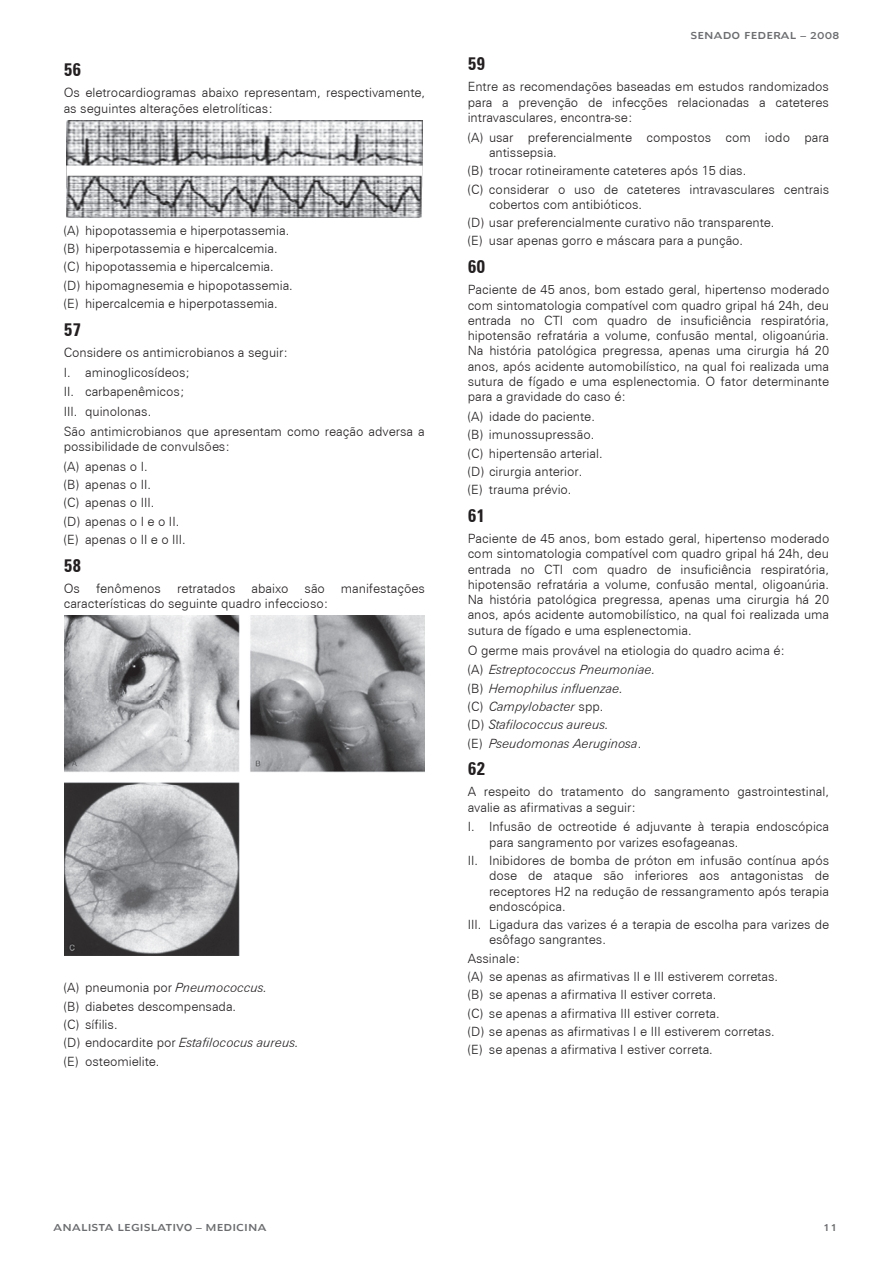
<style>
.page{position:relative;width:893px;height:1263px;background:#fff}
.page>*{position:absolute;margin:0;border:0;box-sizing:border-box;transform-origin:0 0}
.t1{font:700 18px "Zurich Cn BT";color:#231f20}
.t2{font:12.75px/18.3px "Zurich Lt BT";color:#231f20}
.t3{font:italic 12.75px/18.3px "Zurich Lt BT";color:#231f20}
.t4{font:9px "Humanist 970 BT Roman C";color:#6c6d70}
.s1{font-style:italic}
.s2{font-style:normal}
</style>
<div class="page">
<img style="left:67px;top:120px;width:355px;height:98px">
<img style="left:64px;top:616px;width:361px;height:340px">
<h1 class="t1" style="left:64px;top:59px;width:19px">56</h1>
<p class="t2" style="left:64px;top:85px;width:363px;line-height:15.3px">Os eletrocardiogramas abaixo representam, respectivamente, as seguintes alterações eletrolíticas:</p>
<p class="t2" style="left:64px;top:221px;width:231px">(A) hipopotassemia e hiperpotassemia. (B) hiperpotassemia e hipercalcemia. (C) hipopotassemia e hipercalcemia. (D) hipomagnesemia e hipopotassemia. (E) hipercalcemia e hiperpotassemia.</p>
<h1 class="t1" style="left:64px;top:318px;width:19px">57</h1>
<p class="t2" style="left:64px;top:342px;width:363px;line-height:19.8px">Considere os antimicrobianos a seguir:<br>I. aminoglicosídeos;<br>II. carbapenêmicos;<br>III. quinolonas.<br>São antimicrobianos que apresentam como reação adversa a</p>
<p class="t2" style="left:64px;top:437px;width:168px;line-height:19.6px">possibilidade de convulsões: (A) apenas o I.</p>
<p class="t2" style="left:64px;top:475px;width:124px">(B) apenas o II.<br>(C) apenas o III.<br>(D) apenas o I e o II. (E) apenas o II e o III.</p>
<h1 class="t1" style="left:64px;top:555px;width:19px">58</h1>
<p class="t2" style="left:64px;top:579px;width:18px">Os</p>
<p class="t2" style="left:96px;top:579px;width:67px">fenômenos</p>
<p class="t2" style="left:177px;top:579px;width:60px">retratados</p>
<p class="t2" style="left:252px;top:579px;width:39px">abaixo</p>
<p class="t2" style="left:305px;top:579px;width:22px">são</p>
<p class="t2" style="left:341px;top:579px;width:85px">manifestações</p>
<p class="t2" style="left:64px;top:594px;width:266px">características do seguinte quadro infeccioso:</p>
<p class="t2" style="left:64px;top:978px;width:237px">(A) pneumonia por <span class="s1">Pneumococcus.<br></span>(B) diabetes descompensada.<br>(C) sífilis.<br>(D) endocardite por <span class="s1">Estafilococus aureus. </span>(E) osteomielite.</p>
<p class="t4" style="left:690px;top:29px;width:151px">SENADO FEDERAL – 2008</p>
<h1 class="t1" style="left:468px;top:53px;width:19px">59</h1>
<p class="t2" style="left:468px;top:79px;width:363px;line-height:15.3px;text-align:justify">Entre as recomendações baseadas em estudos randomizados para a prevenção de infecções relacionadas a cateteres intravasculares, encontra-se:</p>
<p class="t2" style="left:489px;top:129px;width:342px;line-height:15.3px;text-indent:-21px">(A) usar preferencialmente compostos com iodo para antissepsia.</p>
<p class="t2" style="left:468px;top:161px;width:363px">(B) trocar rotineiramente cateteres após 15 dias.<br>(C) considerar o uso de cateteres intravasculares centrais</p>
<p class="t2" style="left:468px;top:195px;width:308px;text-indent:21px">cobertos com antibióticos.<br>(D) usar preferencialmente curativo não transparente. (E) usar apenas gorro e máscara para a punção.</p>
<h1 class="t1" style="left:468px;top:256px;width:19px">60</h1>
<p class="t2" style="left:468px;top:282px;width:363px;line-height:15.3px;text-align:justify">Paciente de 45 anos, bom estado geral, hipertenso moderado com sintomatologia compatível com quadro gripal há 24h, deu entrada no CTI com quadro de insuficiência respiratória, hipotensão refratária a volume, confusão mental, oligoanúria.<br>Na história patológica pregressa, apenas uma cirurgia há 20 anos, após acidente automobilístico, na qual foi realizada uma sutura de fígado e uma esplenectomia. O fator determinante para a gravidade do caso é:</p>
<p class="t2" style="left:468px;top:407px;width:136px">(A) idade do paciente. (B) imunossupressão. (C) hipertensão arterial. (D) cirurgia anterior.<br>(E) trauma prévio.</p>
<h1 class="t1" style="left:468px;top:505px;width:19px">61</h1>
<p class="t2" style="left:468px;top:531px;width:363px;line-height:15.3px;text-align:justify">Paciente de 45 anos, bom estado geral, hipertenso moderado com sintomatologia compatível com quadro gripal há 24h, deu entrada no CTI com quadro de insuficiência respiratória, hipotensão refratária a volume, confusão mental, oligoanúria.<br>Na história patológica pregressa, apenas uma cirurgia há 20 anos, após acidente automobilístico, na qual foi realizada uma sutura de fígado e uma esplenectomia.</p>
<p class="t2" style="left:468px;top:640px;width:319px;line-height:19.8px">O germe mais provável na etiologia do quadro acima é: (A) <span class="s1">Estreptococcus Pneumoniae.</span></p>
<p class="t3" style="left:468px;top:679px;width:175px"><span class="s2">(B)</span> Hemophilus influenzae. <span class="s2">(C)</span> Campylobacter <span class="s2">spp.<br>(D)</span> Stafilococcus aureus.<br><span class="s2">(E)</span> Pseudomonas Aeruginosa<span class="s2">.</span></p>
<h1 class="t1" style="left:468px;top:758px;width:19px">62</h1>
<p class="t2" style="left:468px;top:784px;width:363px;line-height:15.3px">A respeito do tratamento do sangramento gastrointestinal, avalie as afirmativas a seguir:</p>
<p class="t2" style="left:489px;top:819px;width:342px;line-height:15.3px;text-indent:-21px">I. Infusão de octreotide é adjuvante à terapia endoscópica para sangramento por varizes esofageanas.</p>
<p class="t2" style="left:489px;top:853px;width:342px;line-height:15.3px;text-align:justify;text-indent:-21px">II. Inibidores de bomba de próton em infusão contínua após dose de ataque são inferiores aos antagonistas de receptores H2 na redução de ressangramento após terapia endoscópica.</p>
<p class="t2" style="left:489px;top:917px;width:342px;line-height:15.1px;text-indent:-21px">III. Ligadura das varizes é a terapia de escolha para varizes de esôfago sangrantes.</p>
<p class="t2" style="left:468px;top:949px;width:312px">Assinale:<br>(A) se apenas as afirmativas II e III estiverem corretas. (B) se apenas a afirmativa II estiver correta.<br>(C) se apenas a afirmativa III estiver correta.<br>(D) se apenas as afirmativas I e III estiverem corretas. (E) se apenas a afirmativa I estiver correta.</p>
<p class="t4" style="left:53px;top:1222px;width:215px">ANALISTA LEGISLATIVO – MEDICINA</p>
<p class="t4" style="left:823px;top:1222px;width:17px">11</p>
</div>
